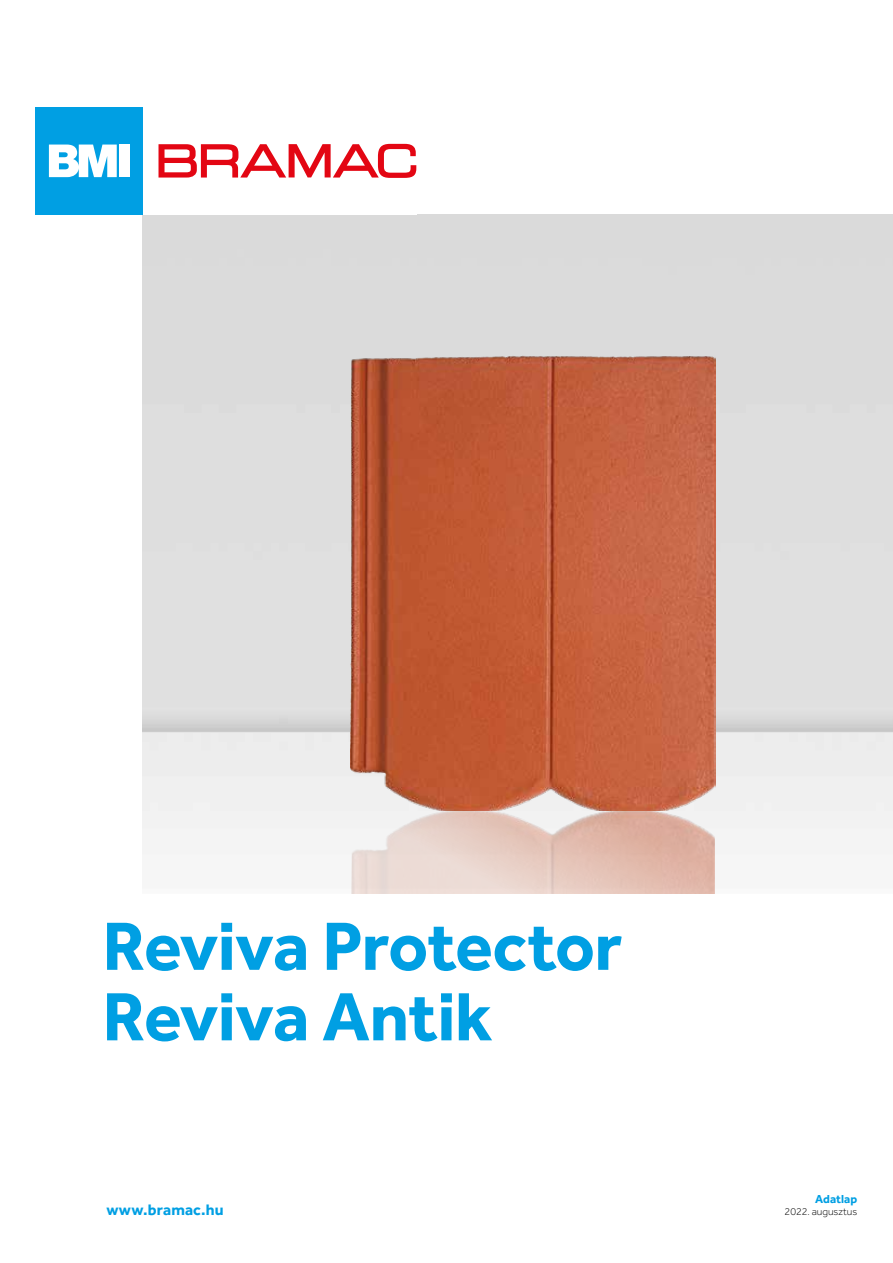
<style>
.page{position:relative;width:893px;height:1263px;background:#fff}
.page>*{position:absolute;margin:0;border:0;box-sizing:border-box;transform-origin:0 0}
.t1{font:700 70.5px/70.5px "Effra";letter-spacing:-.01em;color:#009fe3}
.t2{font:700 15.75px "Effra";letter-spacing:.01em;color:#009fe3}
.t3{font:700 12px "Effra";color:#009fe3}
.t4{font:300 10.5px "Effra";color:#000}
</style>
<div class="page">
<img style="left:143px;top:214px;width:750px;height:640px">
<svg style="left:159px;top:144px;width:257px;height:34px"></svg>
<div style="left:36px;top:107px;width:107px;height:107px;background:#009fe3"></div>
<svg style="left:49px;top:145px;width:68px;height:32px"></svg>
<div style="left:120px;top:145px;width:10px;height:32px;background:#fff"></div>
<img style="left:349px;top:809px;width:366px;height:84px">
<img style="left:351px;top:355px;width:364px;height:455px">
<p class="t1" style="left:102px;top:909px;width:521px">Reviva Protector<br>Reviva Antik</p>
<p class="t2" style="left:106px;top:1200px;width:119px">www.bramac.hu</p>
<p class="t3" style="left:815px;top:1191px;width:44px">Adatlap</p>
<p class="t4" style="left:785px;top:1205px;width:74px">2022. augusztus</p>
</div>
